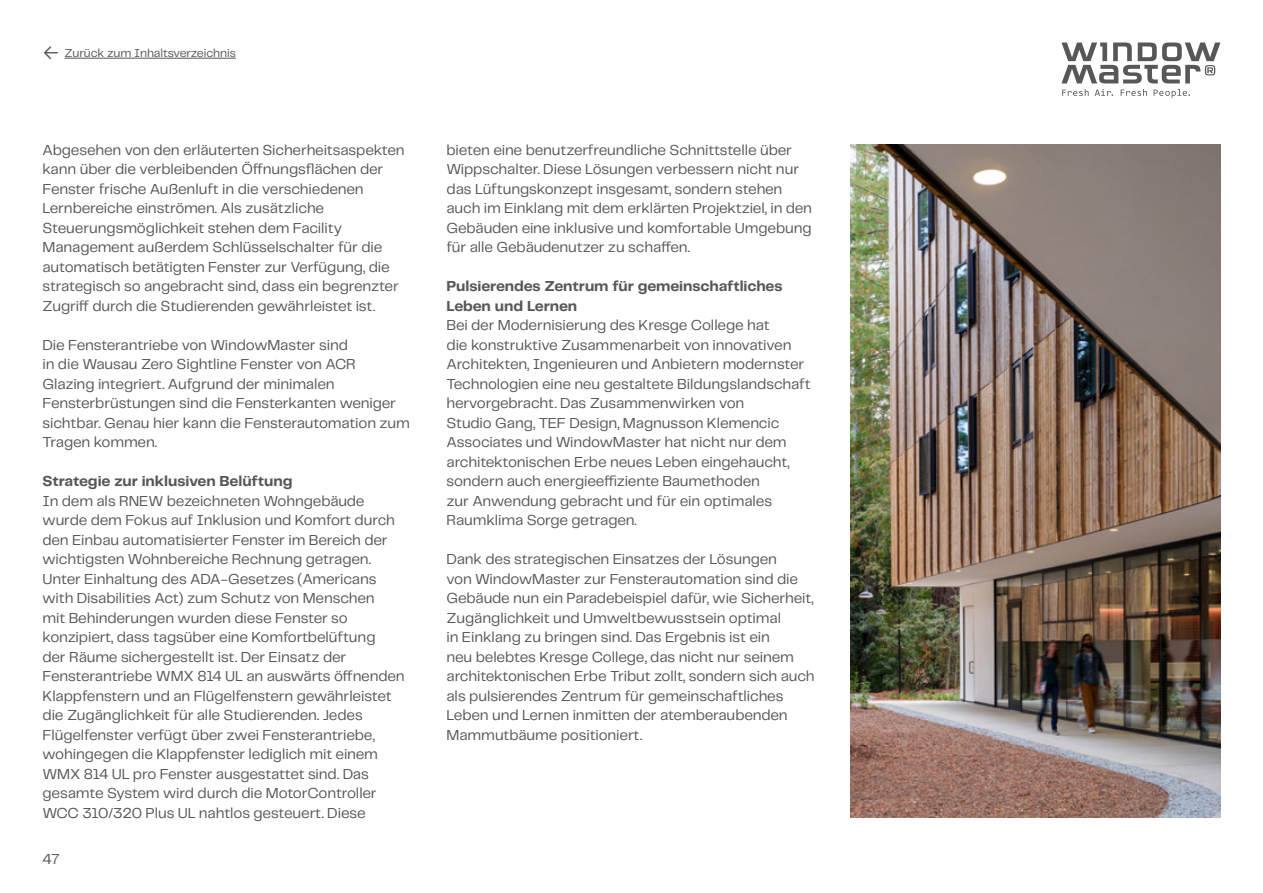
<style>
.page{position:relative;width:1263px;height:893px;background:#fff}
.page>*{position:absolute;margin:0;border:0;box-sizing:border-box;transform-origin:0 0}
.t1{font:15px/19.5px "Telegraf";letter-spacing:-.01em;color:#575756}
.t2{font:700 15px/19.5px "Telegraf";letter-spacing:-.005em;color:#575756}
.t3{font:12px "Telegraf";letter-spacing:-.01em;color:#575756}
.s1{font-size:21px}
</style>
<div class="page">
<svg style="left:1061px;top:43px;width:159px;height:40px"></svg>
<svg style="left:1062px;top:89px;width:26px;height:7px"></svg>
<svg style="left:1095px;top:89px;width:18px;height:7px"></svg>
<svg style="left:1121px;top:89px;width:26px;height:7px"></svg>
<svg style="left:1153px;top:89px;width:37px;height:9px"></svg>
<hr style="left:65px;top:58px;width:171px;height:1px;background:#575756">
<img style="left:850px;top:144px;width:370px;height:674px">
<p class="t3" style="left:43px;top:45px;width:195px"><span class="s1">←</span> Zurück zum Inhaltsverzeichnis</p>
<p class="t1" style="left:43px;top:140px;width:364px">Abgesehen von den erläuterten Sicherheitsaspekten kann über die verbleibenden Öffnungsflächen der Fenster frische Außenluft in die verschiedenen Lernbereiche einströmen. Als zusätzliche Steuerungsmöglichkeit stehen dem Facility Management außerdem Schlüsselschalter für die automatisch betätigten Fenster zur Verfügung, die strategisch so angebracht sind, dass ein begrenzter Zugriff durch die Studierenden gewährleistet ist.</p>
<p class="t1" style="left:43px;top:335px;width:369px">Die Fensterantriebe von WindowMaster sind<br>in die Wausau Zero Sightline Fenster von ACR Glazing integriert. Aufgrund der minimalen Fensterbrüstungen sind die Fensterkanten weniger sichtbar. Genau hier kann die Fensterautomation zum Tragen kommen.</p>
<p class="t2" style="left:43px;top:472px;width:251px">Strategie zur inklusiven Belüftung</p>
<p class="t1" style="left:43px;top:491px;width:364px">In dem als RNEW bezeichneten Wohngebäude wurde dem Fokus auf Inklusion und Komfort durch den Einbau automatisierter Fenster im Bereich der wichtigsten Wohnbereiche Rechnung getragen.<br>Unter Einhaltung des ADA-Gesetzes (Americans with Disabilities Act) zum Schutz von Menschen<br>mit Behinderungen wurden diese Fenster so konzipiert, dass tagsüber eine Komfortbelüftung<br>der Räume sichergestellt ist. Der Einsatz der Fensterantriebe WMX 814 UL an auswärts öffnenden Klappfenstern und an Flügelfenstern gewährleistet die Zugänglichkeit für alle Studierenden. Jedes Flügelfenster verfügt über zwei Fensterantriebe, wohingegen die Klappfenster lediglich mit einem WMX 814 UL pro Fenster ausgestattet sind. Das gesamte System wird durch die MotorController WCC 310/320 Plus UL nahtlos gesteuert. Diese</p>
<p class="t1" style="left:43px;top:849px;width:19px">47</p>
<p class="t1" style="left:446px;top:140px;width:367px">bieten eine benutzerfreundliche Schnittstelle über Wippschalter. Diese Lösungen verbessern nicht nur das Lüftungskonzept insgesamt, sondern stehen auch im Einklang mit dem erklärten Projektziel, in den Gebäuden eine inklusive und komfortable Umgebung für alle Gebäudenutzer zu schaffen.</p>
<p class="t2" style="left:446px;top:277px;width:338px">Pulsierendes Zentrum für gemeinschaftliches<br>Leben und Lernen</p>
<p class="t1" style="left:446px;top:315px;width:366px">Bei der Modernisierung des Kresge College hat<br>die konstruktive Zusammenarbeit von innovativen Architekten, Ingenieuren und Anbietern modernster Technologien eine neu gestaltete Bildungslandschaft hervorgebracht. Das Zusammenwirken von<br>Studio Gang, TEF Design, Magnusson Klemencic Associates und WindowMaster hat nicht nur dem architektonischen Erbe neues Leben eingehaucht, sondern auch energieeffiziente Baumethoden<br>zur Anwendung gebracht und für ein optimales Raumklima Sorge getragen.</p>
<p class="t1" style="left:446px;top:549px;width:370px">Dank des strategischen Einsatzes der Lösungen<br>von WindowMaster zur Fensterautomation sind die Gebäude nun ein Paradebeispiel dafür, wie Sicherheit, Zugänglichkeit und Umweltbewusstsein optimal<br>in Einklang zu bringen sind. Das Ergebnis ist ein<br>neu belebtes Kresge College, das nicht nur seinem architektonischen Erbe Tribut zollt, sondern sich auch als pulsierendes Zentrum für gemeinschaftliches Leben und Lernen inmitten der atemberaubenden Mammutbäume positioniert.</p>
</div>
